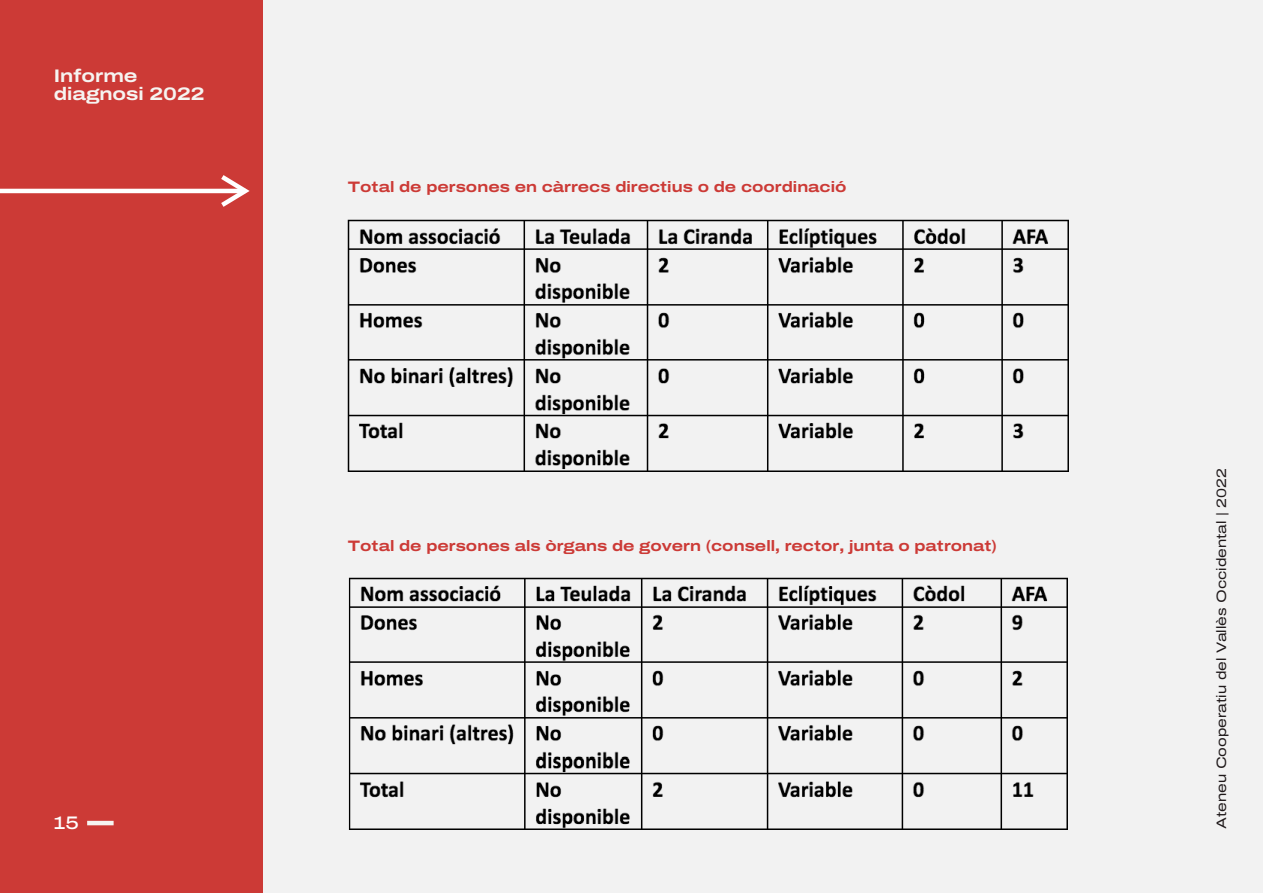
<style>
.page{position:relative;width:1263px;height:893px;background:#fff}
.page>*{position:absolute;margin:0;border:0;box-sizing:border-box;transform-origin:0 0}
.t1{font:700 18.15px/18px "Archivo Expanded";color:#f6f4f1}
.t2{font:500 18.15px "Archivo Expanded";color:#fff}
.t3{font:700 15.15px "Archivo Expanded";color:#cc3a36}
.t4{font:13.65px "Archivo Expanded";color:#1f191a}
</style>
<div class="page">
<div style="left:197px;top:0;width:1066px;height:893px;background:#f2f2f2"></div>
<div style="left:0;top:0;width:262px;height:893px;background:#cc3a36"></div>
<img style="left:348px;top:578px;width:719px;height:251px">
<img style="left:348px;top:219px;width:721px;height:252px">
<hr style="left:0;top:189px;width:245px;height:4px;background:#fff">
<svg style="left:216px;top:175px;width:34px;height:32px"></svg>
<hr style="left:87px;top:821px;width:27px;height:4px;background:#f6f4f1">
<p class="t1" style="left:54px;top:67px;width:152px">Informe diagnosi 2022</p>
<p class="t2" style="left:54px;top:809px;width:27px">15</p>
<p class="t3" style="left:348px;top:176px;width:500px">Total de persones en càrrecs directius o de coordinació</p>
<p class="t3" style="left:348px;top:534px;width:651px">Total de persones als òrgans de govern (consell, rector, junta o patronat)</p>
<p class="t4" style="left:1211px;top:829px;width:362px;rotate:-90deg">Ateneu Cooperatiu del Vallès Occidental | 2022</p>
</div>
